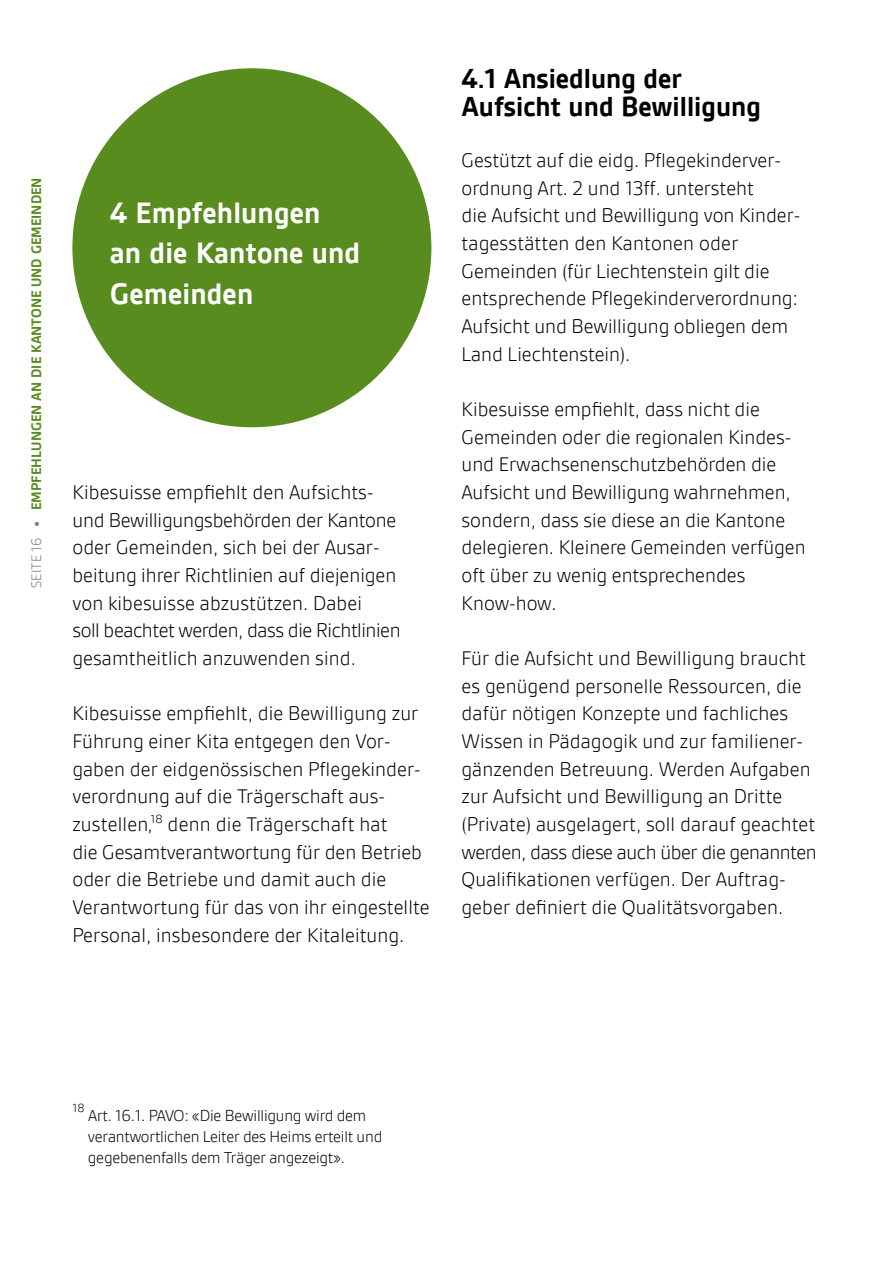
<style>
.page{position:relative;width:893px;height:1263px;background:#fff}
.page>*{position:absolute;margin:0;border:0;box-sizing:border-box;transform-origin:0 0}
.t1{font:700 31.95px/40.5px "Gesta";letter-spacing:.005em;color:#fff}
.t2{font:700 29.85px/27.8px "Gesta";color:#000}
.t3{font:300 21.3px/27.6px "Gesta";letter-spacing:.005em;color:#000}
.t4{font:300 17.1px/21.3px "Gesta";letter-spacing:-.01em;color:#000}
.t5{font:700 14.85px "Gesta";color:#588c1e}
.t6{font:300 12.75px "Gesta";color:#000}
.s1{font-weight:300;color:#7b7b7a}
.s2{font-size:17.1px;color:#7b7b7a}
</style>
<div class="page">
<div style="left:72px;top:68px;width:359px;height:359px;background:#588c1e;border-radius:50%"></div>
<p class="t5" style="left:28px;top:588px;width:412px;rotate:-90deg"><span class="s1">SEITE 16</span> <span class="s2">•</span> EMPFEHLUNGEN AN DIE KANTONE UND GEMEINDEN</p>
<h1 class="t1" style="left:110px;top:193px;width:252px">4 Empfehlungen<br>an die Kantone und<br>Gemeinden</h1>
<p class="t3" style="left:72px;top:478px;width:330px">Kibesuisse empfiehlt den Aufsichts&shy;und Bewilligungsbehörden der Kantone oder Gemeinden, sich bei der Ausar&shy;beitung ihrer Richtlinien auf diejenigen von kibesuisse abzustützen. Dabei<br>soll beachtet werden, dass die Richtlinien gesamtheitlich anzuwenden sind.</p>
<p class="t3" style="left:72px;top:700px;width:359px">Kibesuisse empfiehlt, die Bewilligung zur Führung einer Kita entgegen den Vor&shy;gaben der eidgenössischen Pflegekinder&shy;verordnung auf die Trägerschaft aus&shy;zustellen,<sup>18</sup> denn die Trägerschaft hat<br>die Gesamtverantwortung für den Betrieb oder die Betriebe und damit auch die Verantwortung für das von ihr eingestellte Personal, insbesondere der Kitaleitung.</p>
<h2 class="t2" style="left:462px;top:65px;width:301px">4.1 Ansiedlung der<br>Aufsicht und Bewilligung</h2>
<p class="t3" style="left:462px;top:146px;width:340px">Gestützt auf die eidg. Pflegekinderver&shy;ordnung Art. 2 und 13ff. untersteht<br>die Aufsicht und Bewilligung von Kinder&shy;tagesstätten den Kantonen oder Gemeinden (für Liechtenstein gilt die entsprechende Pflegekinderverordnung:<br>Aufsicht und Bewilligung obliegen dem Land Liechtenstein).</p>
<p class="t3" style="left:462px;top:395px;width:346px">Kibesuisse empfiehlt, dass nicht die Gemeinden oder die regionalen Kindes&shy;und Erwachsenenschutzbehörden die Aufsicht und Bewilligung wahrnehmen, sondern, dass sie diese an die Kantone delegieren. Kleinere Gemeinden verfügen oft über zu wenig entsprechendes Know-how.</p>
<p class="t3" style="left:462px;top:644px;width:357px">Für die Aufsicht und Bewilligung braucht es genügend personelle Ressourcen, die dafür nötigen Konzepte und fachliches Wissen in Pädagogik und zur familiener&shy;gänzenden Betreuung. Werden Aufgaben zur Aufsicht und Bewilligung an Dritte (Private) ausgelagert, soll darauf geachtet werden, dass diese auch über die genannten Qualifikationen verfügen. Der Auftrag&shy;geber definiert die Qualitätsvorgaben.</p>
<p class="t6" style="left:72px;top:1101px;width:14px">18</p>
<p class="t4" style="left:88px;top:1105px;width:296px">Art. 16.1. PAVO: «Die Bewilligung wird dem verantwortlichen Leiter des Heims erteilt und gegebenenfalls dem Träger angezeigt».</p>
</div>
